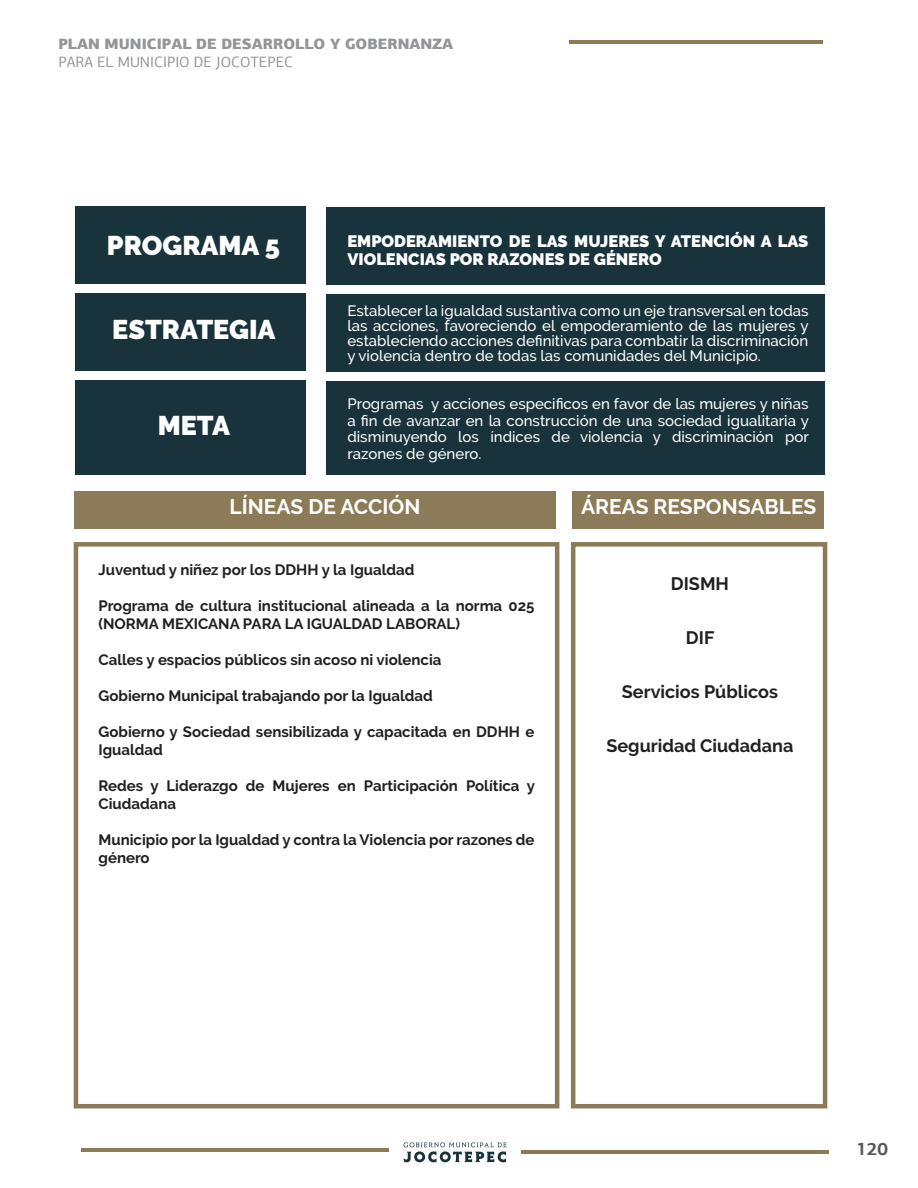
<style>
.page{position:relative;width:918px;height:1188px;background:#fff}
.page>*{position:absolute;margin:0;border:0;box-sizing:border-box;transform-origin:0 0}
.t1{font:900 27px "Raleway";color:#fff}
.t2{font:700 21px "Raleway";color:#fff}
.t3{font:700 18px "Raleway";color:#231f20}
.t4{font:700 18px "PF Agora Sans Pro";color:#57585a}
.t5{font:900 16.5px/18px "Raleway";color:#fff}
.t6{font:500 15px/15px "Raleway";color:#fff;text-align:justify}
.t7{font:700 15px/18px "Raleway";color:#231f20}
.t8{font:900 15px "PF Agora Sans Pro";color:#939598}
.t9{font:15px "PF Agora Sans Pro";color:#939598}
</style>
<div class="page">
<svg style="left:404px;top:1142px;width:102px;height:20px"></svg>
<hr style="left:521px;top:1150px;width:307px;height:4px;background:#8c7b58">
<hr style="left:82px;top:1148px;width:307px;height:4px;background:#8c7b58">
<hr style="left:569px;top:40px;width:254px;height:4px;background:#8c7b58">
<div style="left:326px;top:207px;width:498px;height:78px;background:#19333c"></div>
<div style="left:326px;top:294px;width:498px;height:78px;background:#19333c"></div>
<div style="left:326px;top:382px;width:498px;height:93px;background:#19333c"></div>
<div style="left:75px;top:206px;width:230px;height:78px;background:#19333c"></div>
<div style="left:75px;top:293px;width:230px;height:78px;background:#19333c"></div>
<div style="left:75px;top:380px;width:230px;height:95px;background:#19333c"></div>
<div style="left:75px;top:491px;width:481px;height:38px;background:#8c7b58"></div>
<div style="left:572px;top:491px;width:252px;height:38px;background:#8c7b58"></div>
<div style="left:74px;top:542px;width:485px;height:566px;border:4px solid #8c7b58"></div>
<div style="left:571px;top:542px;width:256px;height:566px;border:4px solid #8c7b58"></div>
<p class="t8" style="left:59px;top:34px;width:396px">PLAN MUNICIPAL DE DESARROLLO Y GOBERNANZA</p>
<p class="t9" style="left:59px;top:53px;width:236px">PARA EL MUNICIPIO DE JOCOTEPEC</p>
<h1 class="t1" style="left:107px;top:230px;width:175px">PROGRAMA 5</h1>
<h1 class="t1" style="left:112px;top:314px;width:165px">ESTRATEGIA</h1>
<h1 class="t1" style="left:158px;top:410px;width:74px">META</h1>
<p class="t5" style="left:347px;top:233px;width:463px">EMPODERAMIENTO DE LAS MUJERES Y ATENCIÓN A LAS<br>VIOLENCIAS POR RAZONES DE GÉNERO</p>
<p class="t6" style="left:347px;top:304px;width:463px">Establecer la igualdad sustantiva como un eje transversal en todas las acciones, favoreciendo el empoderamiento de las mujeres y estableciendo acciones definitivas para combatir la discriminación y violencia dentro de todas las comunidades del Municipio.</p>
<p class="t6" style="left:347px;top:396px;width:463px;line-height:16.5px">Programas y acciones especificos en favor de las mujeres y niñas a fin de avanzar en la construcción de una sociedad igualitaria y disminuyendo los índices de violencia y discriminación por razones de género.</p>
<h2 class="t2" style="left:230px;top:495px;width:192px">LÍNEAS DE ACCIÓN</h2>
<h2 class="t2" style="left:581px;top:495px;width:237px">ÁREAS RESPONSABLES</h2>
<p class="t7" style="left:99px;top:561px;width:317px">Juventud y niñez por los DDHH y la Igualdad</p>
<p class="t7" style="left:99px;top:597px;width:438px">Programa de cultura institucional alineada a la norma 025 (NORMA MEXICANA PARA LA IGUALDAD LABORAL)</p>
<p class="t7" style="left:99px;top:651px;width:344px">Calles y espacios públicos sin acoso ni violencia</p>
<p class="t7" style="left:99px;top:687px;width:336px">Gobierno Municipal trabajando por la Igualdad</p>
<p class="t7" style="left:99px;top:723px;width:438px">Gobierno y Sociedad sensibilizada y capacitada en DDHH e<br>Igualdad</p>
<p class="t7" style="left:99px;top:777px;width:438px">Redes y Liderazgo de Mujeres en Participación Política y<br>Ciudadana</p>
<p class="t7" style="left:99px;top:831px;width:437px">Municipio por la Igualdad y contra la Violencia por razones de género</p>
<p class="t3" style="left:671px;top:573px;width:60px">DISMH</p>
<p class="t3" style="left:686px;top:627px;width:30px">DIF</p>
<p class="t3" style="left:622px;top:681px;width:158px">Servicios Públicos</p>
<p class="t3" style="left:606px;top:735px;width:188px">Seguridad Ciudadana</p>
<p class="t4" style="left:856px;top:1138px;width:33px">120</p>
</div>
